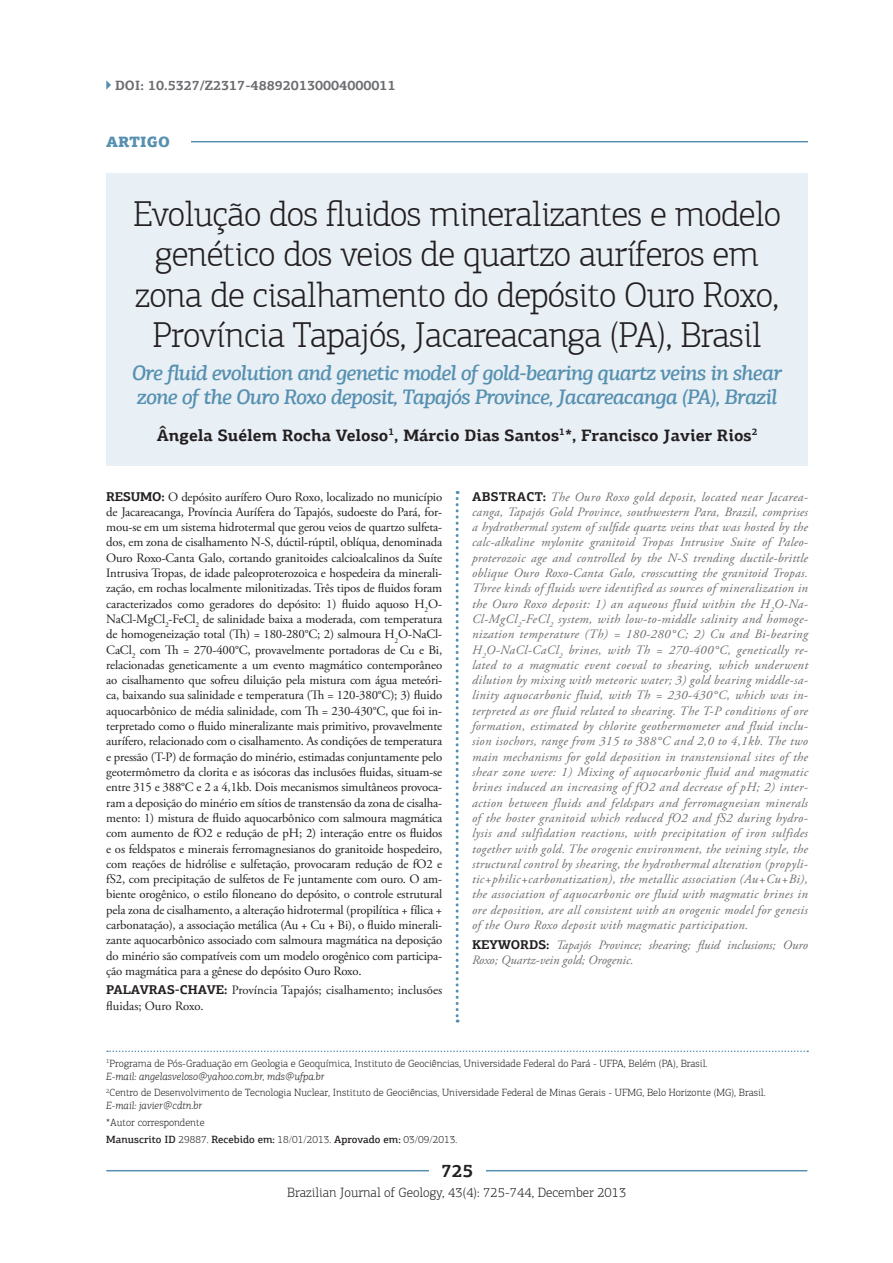
<style>
.page{position:relative;width:893px;height:1263px;background:#fff}
.page>*{position:absolute;margin:0;border:0;box-sizing:border-box;transform-origin:0 0}
.t1{font:300 36px/40.5px "PF Agora Slab Pro";letter-spacing:-.02em;color:#231f20;text-align:center}
.t2{font:italic 500 21px/24px "PF Agora Slab Pro";letter-spacing:-.045em;color:#5690b0}
.t3{font:700 18px "PF Agora Slab Pro";color:#231f20}
.t4{font:700 16.5px "PF Agora Slab Pro";color:#231f20}
.t5{font:900 15px "PF Agora Slab Pro";color:#5690b0}
.t6{font:300 13.5px "PF Agora Slab Pro";color:#231f20}
.t7{font:700 13.5px "PF Agora Slab Pro";color:#6c6d70}
.t8{font:12.75px/15.3px "Adobe Garamond Pro";letter-spacing:-.015em;color:#231f20;text-align:justify}
.t9{font:italic 12.75px/15.3px "Adobe Garamond Pro";color:#6c6d70;text-align:justify}
.t10{font:300 10.5px/12.6px "PF Agora Slab Pro";color:#231f20}
.s1{font-family:"PF Agora Slab Pro";font-weight:700}
.s2{font-family:"PF Agora Slab Pro";font-weight:700;font-style:normal;color:#231f20}
.s3{font-style:italic}
.s4{font-weight:500}
</style>
<div class="page">
<svg style="left:107px;top:1050px;width:701px;height:2px"></svg>
<svg style="left:456px;top:491px;width:3px;height:531px"></svg>
<div style="left:106px;top:173px;width:702px;height:293px;background:#e8eff5"></div>
<svg style="left:106px;top:80px;width:5px;height:10px"></svg>
<hr style="left:106px;top:141px;width:702px;height:1px;background:#5690b0">
<div style="left:106px;top:128px;width:85px;height:28px;background:#fff"></div>
<hr style="left:106px;top:1170px;width:701px;height:1px;background:#5690b0">
<div style="left:429px;top:1163px;width:56px;height:15px;background:#fff"></div>
<p class="t7" style="left:115px;top:77px;width:282px">DoI: 10.5327/Z2317-488920130004000011</p>
<p class="t5" style="left:106px;top:132px;width:65px">Artigo</p>
<h1 class="t1" style="left:133px;top:193px;width:650px">Evolução dos fluidos mineralizantes e modelo genético dos veios de quartzo auríferos em zona de cisalhamento do depósito Ouro Roxo, Província Tapajós, Jacareacanga (PA), Brasil</h1>
<h2 class="t2" style="left:132px;top:360px;width:652px">Ore fluid evolution and genetic model of gold-bearing quartz veins in shear zone of the Ouro Roxo deposit, Tapajós Province, Jacareacanga (PA), Brazil</h2>
<p class="t4" style="left:157px;top:424px;width:602px">Ângela suélem Rocha Veloso<sup>1</sup>, márcio Dias santos<sup>1</sup>*, Francisco Javier Rios<sup>2</sup></p>
<p class="t8" style="left:106px;top:489px;width:337px"><span class="s1">Resumo:</span> O depósito aurífero Ouro Roxo, localizado no município de Jacareacanga, Província Aurífera do Tapajós, sudoeste do Pará, for&shy;mou-se em um sistema hidrotermal que gerou veios de quartzo sulfeta&shy;dos, em zona de cisalhamento N-S, dúctil-rúptil, oblíqua, denominada Ouro Roxo-Canta Galo, cortando granitoides calcioalcalinos da Suíte Intrusiva Tropas, de idade paleoproterozoica e hospedeira da minerali&shy;zação, em rochas localmente milonitizadas. Três tipos de fluidos foram caracterizados como geradores do depósito: 1) fluido aquoso H<sub>2</sub>O-NaCl-MgCl<sub>2</sub>-FeCl<sub>2</sub> de salinidade baixa a moderada, com temperatura de homogeneização total (Th) = 180-280°C; 2) salmoura H<sub>2</sub>O-NaCl-CaCl<sub>2</sub> com Th = 270-400°C, provavelmente portadoras de Cu e Bi, relacionadas geneticamente a um evento magmático contemporâneo ao cisalhamento que sofreu diluição pela mistura com água meteóri&shy;ca, baixando sua salinidade e temperatura (Th = 120-380°C); 3) fluido aquocarbônico de média salinidade, com Th = 230-430°C, que foi in&shy;terpretado como o fluido mineralizante mais primitivo, provavelmente aurífero, relacionado com o cisalhamento. As condições de temperatura e pressão (T-P) de formação do minério, estimadas conjuntamente pelo geotermômetro da clorita e as isócoras das inclusões fluidas, situam-se entre 315 e 388°C e 2 a 4,1kb. Dois mecanismos simultâneos provoca&shy;ram a deposição do minério em sítios de transtensão da zona de cisalha&shy;mento: 1) mistura de fluido aquocarbônico com salmoura magmática com aumento de fO2 e redução de pH; 2) interação entre os fluidos e os feldspatos e minerais ferromagnesianos do granitoide hospedeiro, com reações de hidrólise e sulfetação, provocaram redução de fO2 e fS2, com precipitação de sulfetos de Fe juntamente com ouro. O am&shy;biente orogênico, o estilo filoneano do depósito, o controle estrutural pela zona de cisalhamento, a alteração hidrotermal (propilítica + fílica + carbonatação), a associação metálica (Au + Cu + Bi), o fluido minerali&shy;zante aquocarbônico associado com salmoura magmática na deposição do minério são compatíveis com um modelo orogênico com participa&shy;ção magmática para a gênese do depósito Ouro Roxo.</p>
<p class="t8" style="left:106px;top:983px;width:337px"><span class="s1">PALAVRAS-CHAVE:</span> Província Tapajós; cisalhamento; inclusões fluidas; Ouro Roxo.</p>
<p class="t9" style="left:472px;top:489px;width:337px"><span class="s2">AbStRACt:</span> The Ouro Roxo gold deposit, located near Jacarea&shy;canga, Tapajós Gold Province, southwestern Para, Brazil, comprises a hydrothermal system of sulfide quartz veins that was hosted by the calc-alkaline mylonite granitoid Tropas Intrusive Suite of Paleo&shy;proterozoic age and controlled by the N-S trending ductile-brittle oblique Ouro Roxo-Canta Galo, crosscutting the granitoid Tropas.<br>Three kinds of fluids were identified as sources of mineralization in the Ouro Roxo deposit: 1) an aqueous fluid within the H<sub>2</sub>O-Na-Cl-MgCl<sub>2</sub>-FeCl<sub>2</sub> system, with low-to-middle salinity and homoge&shy;nization temperature (Th) = 180-280°C; 2) Cu and Bi-bearing H<sub>2</sub>O-NaCl-CaCl<sub>2</sub> brines, with Th = 270-400°C, genetically re&shy;lated to a magmatic event coeval to shearing, which underwent dilution by mixing with meteoric water; 3) gold bearing middle-sa&shy;linity aquocarbonic fluid, with Th = 230-430°C, which was in&shy;terpreted as ore fluid related to shearing. The T-P conditions of ore formation, estimated by chlorite geothermometer and fluid inclu&shy;sion isochors, range from 315 to 388°C and 2,0 to 4,1kb. The two main mechanisms for gold deposition in transtensional sites of the shear zone were: 1) Mixing of aquocarbonic fluid and magmatic brines induced an increasing of fO2 and decrease of pH; 2) inter&shy;action between fluids and feldspars and ferromagnesian minerals of the hoster granitoid which reduced fO2 and fS2 during hydro&shy;lysis and sulfidation reactions, with precipitation of iron sulfides together with gold. The orogenic environment, the veining style, the structural control by shearing, the hydrothermal alteration (propyli&shy;tic+philic+carbonatization), the metallic association (Au+Cu+Bi), the association of aquocarbonic ore fluid with magmatic brines in ore deposition, are all consistent with an orogenic model for genesis of the Ouro Roxo deposit with magmatic participation.</p>
<p class="t9" style="left:472px;top:937px;width:337px"><span class="s2">KeYWoRDs:</span> Tapajós Province; shearing; fluid inclusions; Ouro<br>Roxo; Quartz-vein gold; Orogenic.</p>
<p class="t10" style="left:106px;top:1057px;width:603px"><sup>1</sup>Programa de Pós-Graduação em Geologia e Geoquímica, Instituto de Geociências, Universidade Federal do Pará - UFPA, Belém (PA), Brasil.<br><span class="s3">E-mail: angelasveloso@yahoo.com.br, mds@ufpa.br</span></p>
<p class="t10" style="left:106px;top:1086px;width:661px"><sup>2</sup>Centro de Desenvolvimento de Tecnologia Nuclear, Instituto de Geociências, Universidade Federal de Minas Gerais - UFMG, Belo Horizonte (MG), Brasil.<br><span class="s3">E-mail: javier@cdtn.br</span></p>
<p class="t10" style="left:106px;top:1114px;width:353px;line-height:16.8px">*Autor correspondente<br><span class="s4">Manuscrito ID</span> 29887. <span class="s4">Recebido em:</span> 18/01/2013. <span class="s4">Aprovado em:</span> 03/09/2013.</p>
<h3 class="t3" style="left:441px;top:1160px;width:34px">725</h3>
<p class="t6" style="left:287px;top:1184px;width:341px">Brazilian Journal of Geology, 43(4): 725-744, December 2013</p>
</div>
